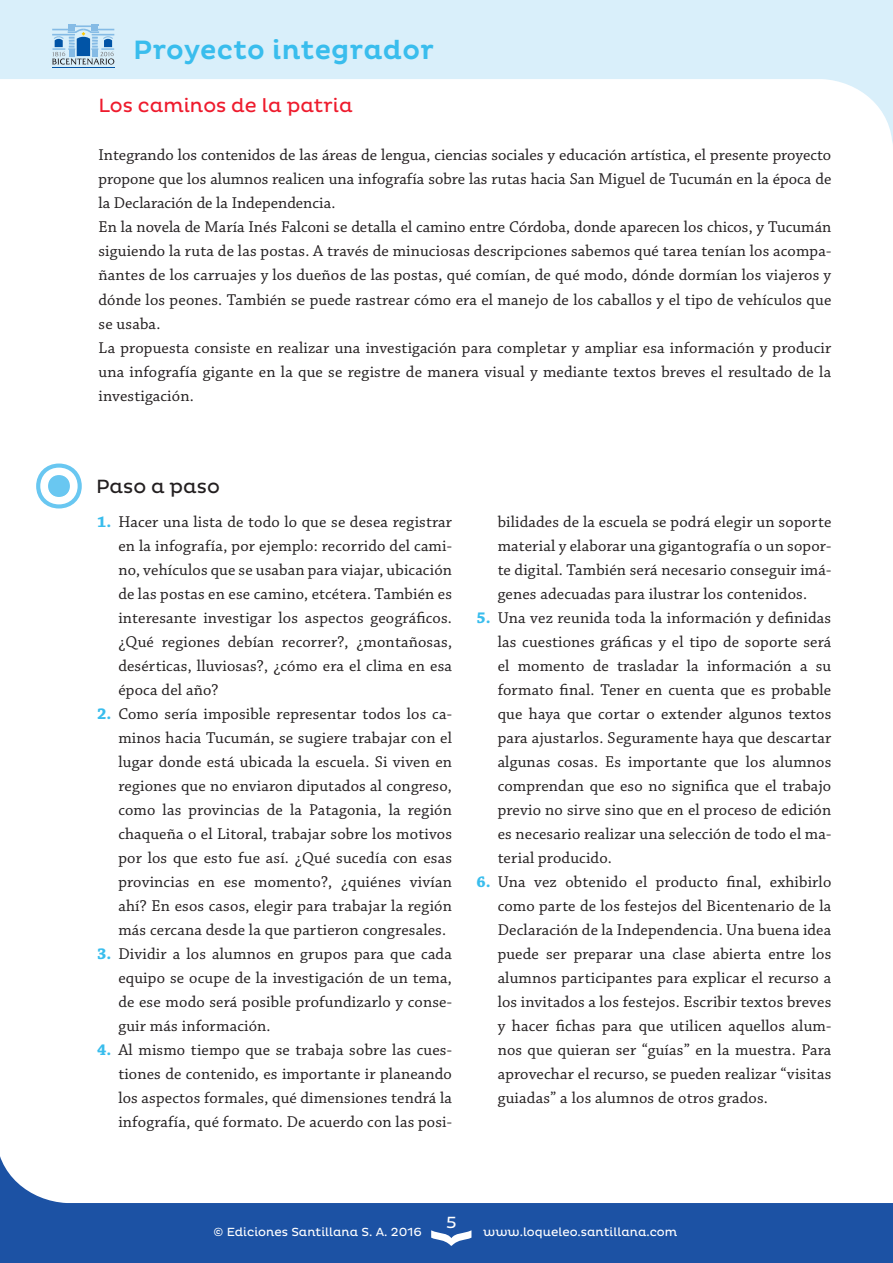
<style>
.page{position:relative;width:893px;height:1263px;background:#fff}
.page>*{position:absolute;margin:0;border:0;box-sizing:border-box;transform-origin:0 0}
.t1{font:500 27px "Pluto";letter-spacing:.01em;color:#39bded}
.t2{font:19.5px "Pluto";color:#ee1b2d}
.t3{font:19.5px "Pluto";color:#231f20}
.t4{font:16.5px/24px "Chaparral Pro";letter-spacing:.01em;color:#231f20;text-align:justify}
.t5{font:16.5px "Pluto";color:#fff}
.t6{font:12px "Pluto";color:#fff}
.s1{font-weight:700;color:#39bded}
</style>
<div class="page">
<svg style="left:0;top:0;width:893px;height:144px;fill:#d9effa"></svg>
<hr style="left:52px;top:67px;width:62px;height:1px;background:#0154a6">
<svg style="left:52px;top:24px;width:62px;height:41px;background:#9cc0db"></svg>
<svg style="left:36px;top:463px;width:46px;height:45px"></svg>
<svg style="left:0;top:1156px;width:893px;height:107px;fill:#1c52a4"></svg>
<svg style="left:431px;top:1230px;width:40px;height:16px"></svg>
<h1 class="t1" style="left:133px;top:34px;width:302px">Proyecto integrador</h1>
<p class="t2" style="left:99px;top:95px;width:256px">Los caminos de la patria</p>
<p class="t4" style="left:99px;top:144px;width:734px;text-align:left">Integrando los contenidos de las áreas de lengua, ciencias sociales y educación artística, el presente proyecto propone que los alumnos realicen una infografía sobre las rutas hacia San Miguel de Tucumán en la época de la Declaración de la Independencia.<br>En la novela de María Inés Falconi se detalla el camino entre Córdoba, donde aparecen los chicos, y Tucumán siguiendo la ruta de las postas. A través de minuciosas descripciones sabemos qué tarea tenían los acompa&shy;ñantes de los carruajes y los dueños de las postas, qué comían, de qué modo, dónde dormían los viajeros y dónde los peones. También se puede rastrear cómo era el manejo de los caballos y el tipo de vehículos que se usaba.<br>La propuesta consiste en realizar una investigación para completar y ampliar esa información y producir una infografía gigante en la que se registre de manera visual y mediante textos breves el resultado de la investigación.</p>
<p class="t3" style="left:96px;top:475px;width:126px">Paso a paso</p>
<p class="t4" style="left:118px;top:510px;width:335px;text-indent:-21px"><span class="s1">1.</span> Hacer una lista de todo lo que se desea registrar en la infografía, por ejemplo: recorrido del cami&shy;no, vehículos que se usaban para viajar, ubicación de las postas en ese camino, etcétera. También es interesante investigar los aspectos geográficos. ¿Qué regiones debían recorrer?, ¿montañosas, desérticas, lluviosas?, ¿cómo era el clima en esa época del año?</p>
<p class="t4" style="left:118px;top:702px;width:335px;text-indent:-21px"><span class="s1">2.</span> Como sería imposible representar todos los ca&shy;minos hacia Tucumán, se sugiere trabajar con el lugar donde está ubicada la escuela. Si viven en regiones que no enviaron diputados al congreso, como las provincias de la Patagonia, la región chaqueña o el Litoral, trabajar sobre los motivos por los que esto fue así. ¿Qué sucedía con esas provincias en ese momento?, ¿quiénes vivían ahí? En esos casos, elegir para trabajar la región más cercana desde la que partieron congresales.</p>
<p class="t4" style="left:118px;top:942px;width:335px;text-indent:-21px"><span class="s1">3.</span> Dividir a los alumnos en grupos para que cada equipo se ocupe de la investigación de un tema, de ese modo será posible profundizarlo y conse&shy;guir más información.</p>
<p class="t4" style="left:118px;top:1038px;width:335px;text-indent:-21px"><span class="s1">4.</span> Al mismo tiempo que se trabaja sobre las cues&shy;tiones de contenido, es importante ir planeando los aspectos formales, qué dimensiones tendrá la infografía, qué formato. De acuerdo con las posi-</p>
<p class="t4" style="left:498px;top:510px;width:335px">bilidades de la escuela se podrá elegir un soporte material y elaborar una gigantografía o un sopor&shy;te digital. También será necesario conseguir imá&shy;genes adecuadas para ilustrar los contenidos.</p>
<p class="t4" style="left:498px;top:606px;width:335px;text-indent:-21px"><span class="s1">5.</span> Una vez reunida toda la información y definidas las cuestiones gráficas y el tipo de soporte será el momento de trasladar la información a su formato final. Tener en cuenta que es probable que haya que cortar o extender algunos textos para ajustarlos. Seguramente haya que descartar algunas cosas. Es importante que los alumnos comprendan que eso no significa que el trabajo previo no sirve sino que en el proceso de edición es necesario realizar una selección de todo el ma&shy;terial producido.</p>
<p class="t4" style="left:498px;top:871px;width:335px;text-indent:-21px"><span class="s1">6.</span> Una vez obtenido el producto final, exhibirlo como parte de los festejos del Bicentenario de la Declaración de la Independencia. Una buena idea puede ser preparar una clase abierta entre los alumnos participantes para explicar el recurso a los invitados a los festejos. Escribir textos breves y hacer fichas para que utilicen aquellos alum&shy;nos que quieran ser “guías” en la muestra. Para aprovechar el recurso, se pueden realizar “visitas guiadas” a los alumnos de otros grados.</p>
<p class="t5" style="left:446px;top:1213px;width:12px">5</p>
<p class="t6" style="left:214px;top:1225px;width:210px">© Ediciones Santillana S. A. 2016</p>
<p class="t6" style="left:483px;top:1225px;width:196px">www.loqueleo.santillana.com</p>
</div>
